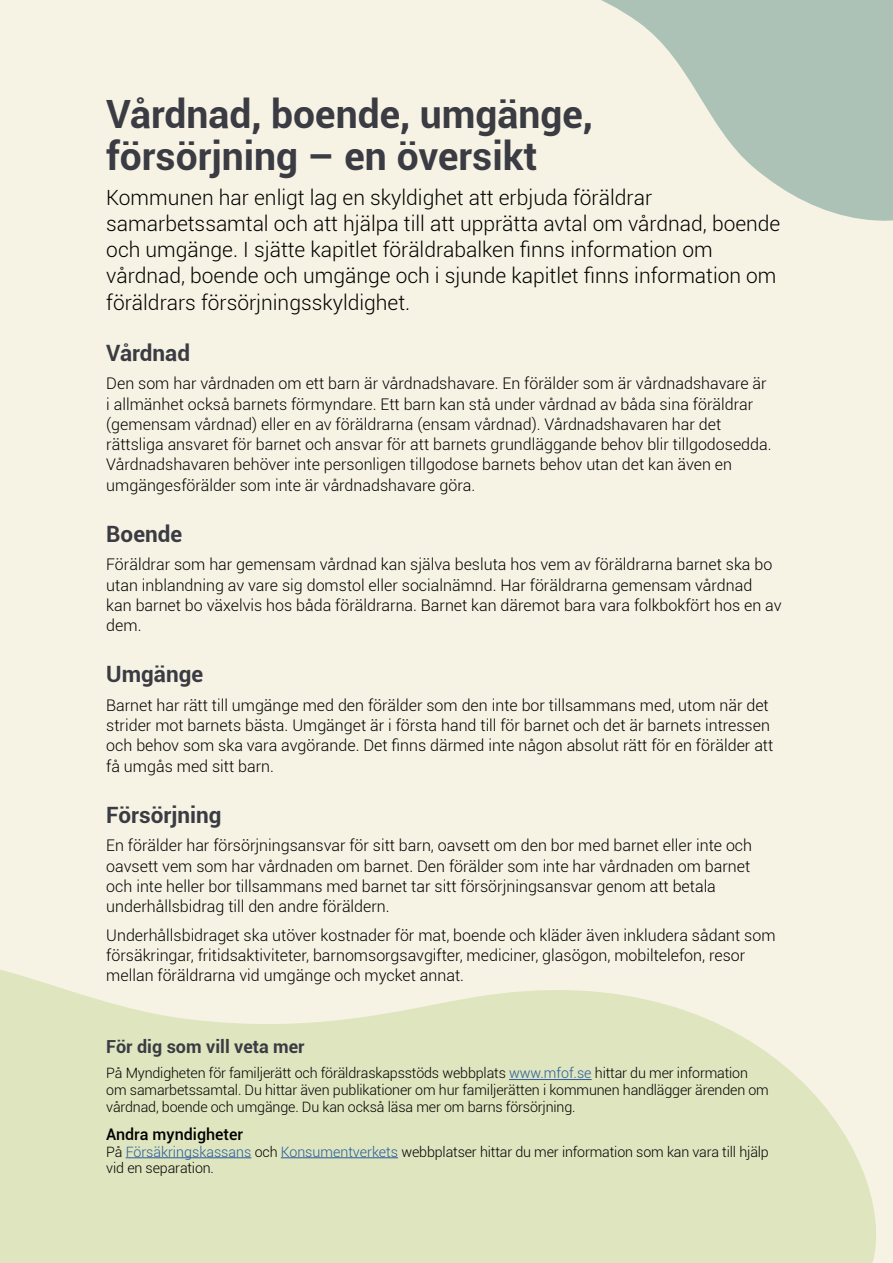
<style>
.page{position:relative;width:893px;height:1263px;background:#f7f3e4}
.page>*{position:absolute;margin:0;border:0;box-sizing:border-box;transform-origin:0 0}
.t1{font:700 39px/42px "Roboto";color:#3b3c43}
.t2{font:700 22.5px "Roboto";color:#3b3c43}
.t3{font:300 21px/26.2px "Roboto";color:#000}
.t4{font:700 18px "Roboto";color:#3b3c43}
.t5{font:300 16.05px/20.2px "Roboto";color:#000}
.t6{font:500 16.05px "Roboto";color:#000}
.t7{font:300 14.25px/16.5px "Roboto";letter-spacing:-.01em;color:#000}
.s1{color:#275b9b}
</style>
<div class="page">
<svg style="left:0;top:969px;width:876px;height:294px;fill:#dee5bf"></svg>
<hr style="left:509px;top:1079px;width:83px;height:1px;background:#275b9b">
<hr style="left:126px;top:1157px;width:125px;height:1px;background:#275b9b">
<hr style="left:281px;top:1157px;width:117px;height:1px;background:#275b9b">
<svg style="left:601px;top:0;width:292px;height:221px;fill:#adc2b7"></svg>
<h1 class="t1" style="left:106px;top:91px;width:488px">Vårdnad, boende, umgänge, försörjning – en översikt</h1>
<p class="t3" style="left:106px;top:183px;width:676px">Kommunen har enligt lag en skyldighet att erbjuda föräldrar samarbetssamtal och att hjälpa till att upprätta avtal om vårdnad, boende och umgänge. I sjätte kapitlet föräldrabalken finns information om vårdnad, boende och umgänge och i sjunde kapitlet finns information om föräldrars försörjningsskyldighet.</p>
<h2 class="t2" style="left:106px;top:337px;width:85px">Vårdnad</h2>
<p class="t5" style="left:106px;top:373px;width:667px">Den som har vårdnaden om ett barn är vårdnadshavare. En förälder som är vårdnadshavare är i allmänhet också barnets förmyndare. Ett barn kan stå under vårdnad av båda sina föräldrar (gemensam vårdnad) eller en av föräldrarna (ensam vårdnad). Vårdnadshavaren har det rättsliga ansvaret för barnet och ansvar för att barnets grundläggande behov blir tillgodosedda.<br>Vårdnadshavaren behöver inte personligen tillgodose barnets behov utan det kan även en umgängesförälder som inte är vårdnadshavare göra.</p>
<h2 class="t2" style="left:106px;top:518px;width:77px">Boende</h2>
<p class="t5" style="left:106px;top:554px;width:677px">Föräldrar som har gemensam vårdnad kan själva besluta hos vem av föräldrarna barnet ska bo utan inblandning av vare sig domstol eller socialnämnd. Har föräldrarna gemensam vårdnad kan barnet bo växelvis hos båda föräldrarna. Barnet kan däremot bara vara folkbokfört hos en av dem.</p>
<h2 class="t2" style="left:106px;top:658px;width:98px">Umgänge</h2>
<p class="t5" style="left:106px;top:694px;width:668px">Barnet har rätt till umgänge med den förälder som den inte bor tillsammans med, utom när det strider mot barnets bästa. Umgänget är i första hand till för barnet och det är barnets intressen och behov som ska vara avgörande. Det finns därmed inte någon absolut rätt för en förälder att få umgås med sitt barn.</p>
<h2 class="t2" style="left:106px;top:799px;width:117px">Försörjning</h2>
<p class="t5" style="left:106px;top:835px;width:647px">En förälder har försörjningsansvar för sitt barn, oavsett om den bor med barnet eller inte och oavsett vem som har vårdnaden om barnet. Den förälder som inte har vårdnaden om barnet och inte heller bor tillsammans med barnet tar sitt försörjningsansvar genom att betala underhållsbidrag till den andre föräldern.</p>
<p class="t5" style="left:106px;top:924px;width:671px">Underhållsbidraget ska utöver kostnader för mat, boende och kläder även inkludera sådant som försäkringar, fritidsaktiviteter, barnomsorgsavgifter, mediciner, glasögon, mobiltelefon, resor mellan föräldrarna vid umgänge och mycket annat.</p>
<h3 class="t4" style="left:106px;top:1034px;width:200px">För dig som vill veta mer</h3>
<p class="t7" style="left:106px;top:1065px;width:664px">På Myndigheten för familjerätt och föräldraskapsstöds webbplats <span class="s1">www.mfof.se</span> hittar du mer information om samarbetssamtal. Du hittar även publikationer om hur familjerätten i kommunen handlägger ärenden om vårdnad, boende och umgänge. Du kan också läsa mer om barns försörjning.</p>
<p class="t6" style="left:106px;top:1123px;width:138px">Andra myndigheter</p>
<p class="t7" style="left:106px;top:1143px;width:664px">På <span class="s1">Försäkringskassans</span> och <span class="s1">Konsumentverkets</span> webbplatser hittar du mer information som kan vara till hjälp vid en separation.</p>
</div>
